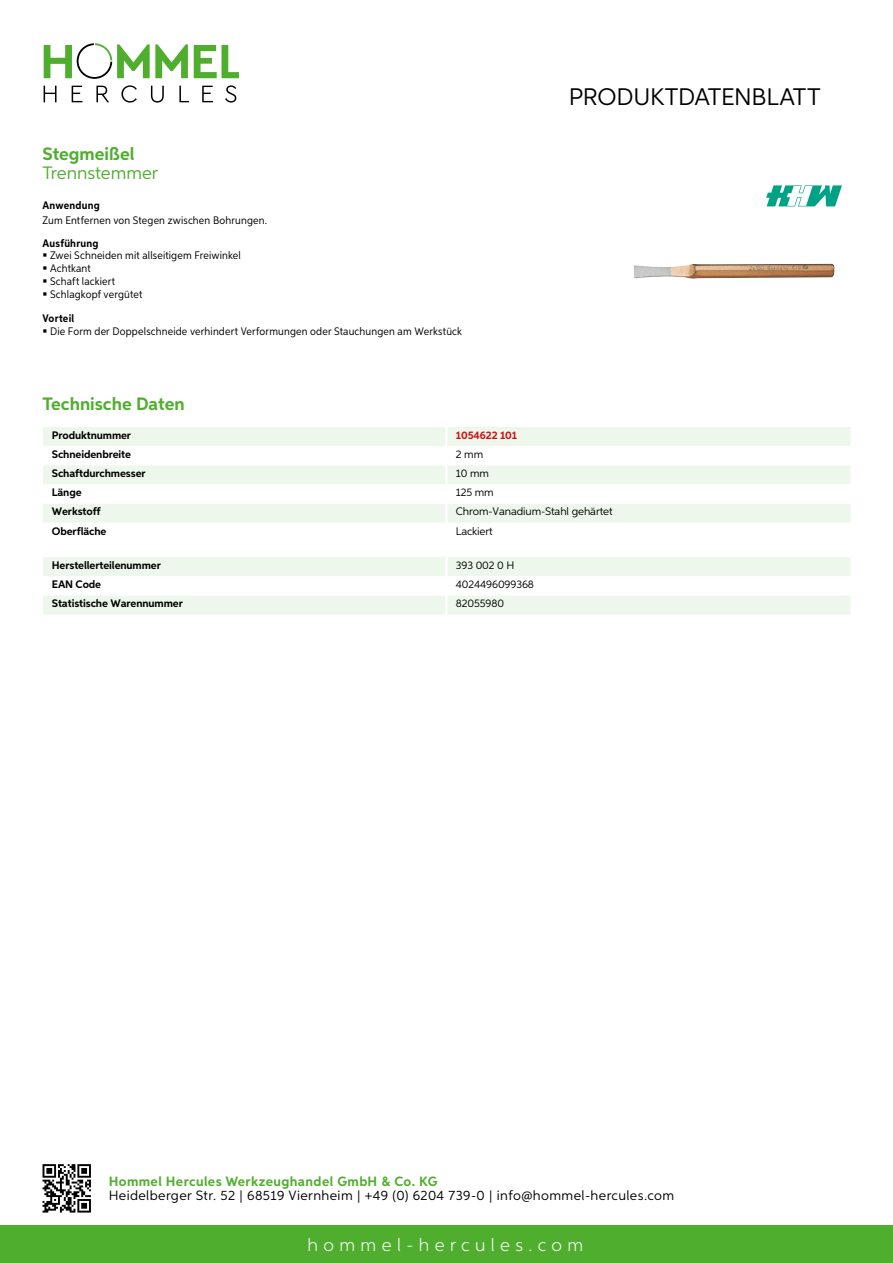
<style>
.page{position:relative;width:893px;height:1263px;background:#fff}
.page>*{position:absolute;margin:0;border:0;box-sizing:border-box;transform-origin:0 0}
.t1{font:24px "Aspira";letter-spacing:-.01em;color:#000}
.t2{font:700 18px "Aspira";color:#50ae2f}
.t3{font:300 18px "Aspira";letter-spacing:.3em;color:#fff}
.t4{font:18px "Aspira";color:#50ae2f}
.t5{font:13.5px "Aspira";letter-spacing:.03em;color:#000}
.t6{font:700 13.5px "Aspira";letter-spacing:.03em;color:#50ae2f}
.t7{font:10.95px/12.8px "Aspira Nar";letter-spacing:.015em;color:#000}
.t8{font:700 10.95px "Aspira";letter-spacing:-.01em;color:#000}
.t9{font:10.95px "Aspira";letter-spacing:-.01em;color:#000}
.t10{font:700 10.95px "Aspira Nar";letter-spacing:.02em;color:#000}
.t11{font:700 10.95px "Aspira";letter-spacing:-.01em;color:#cd1013}
</style>
<div class="page">
<div style="left:0;top:1226px;width:893px;height:37px;background:#50ae2f"></div>
<svg style="left:43px;top:1164px;width:48px;height:48px"></svg>
<svg style="left:194px;top:45px;width:45px;height:33px"></svg>
<svg style="left:44px;top:43px;width:144px;height:36px"></svg>
<svg style="left:44px;top:86px;width:13px;height:16px"></svg>
<svg style="left:72px;top:86px;width:10px;height:16px"></svg>
<svg style="left:96px;top:86px;width:13px;height:16px"></svg>
<svg style="left:121px;top:85px;width:16px;height:18px"></svg>
<svg style="left:151px;top:86px;width:13px;height:17px"></svg>
<svg style="left:179px;top:86px;width:10px;height:16px"></svg>
<svg style="left:202px;top:86px;width:11px;height:16px"></svg>
<svg style="left:225px;top:85px;width:11px;height:18px"></svg>
<div style="left:43px;top:427px;width:807px;height:19px;background:#eef7eb"></div>
<svg style="left:43px;top:465px;width:807px;height:58px;fill:#eef7eb"></svg>
<hr style="left:445px;top:427px;width:3px;height:19px;background:#fff">
<hr style="left:445px;top:465px;width:3px;height:19px;background:#fff">
<hr style="left:445px;top:484px;width:3px;height:19px;background:#fff">
<hr style="left:445px;top:503px;width:3px;height:20px;background:#fff">
<svg style="left:43px;top:557px;width:807px;height:58px"></svg>
<hr style="left:445px;top:595px;width:3px;height:20px;background:#fff">
<img style="left:634px;top:264px;width:201px;height:15px">
<svg style="left:766px;top:185px;width:76px;height:21px"></svg>
<h2 class="t2" style="left:43px;top:142px;width:93px">Stegmeißel</h2>
<h2 class="t4" style="left:43px;top:162px;width:117px">Trennstemmer</h2>
<p class="t10" style="left:43px;top:199px;width:59px">Anwendung</p>
<p class="t7" style="left:43px;top:214px;width:226px">Zum Entfernen von Stegen zwischen Bohrungen.</p>
<p class="t10" style="left:43px;top:236px;width:58px">Ausführung</p>
<p class="t7" style="left:50px;top:249px;width:192px">Zwei Schneiden mit allseitigem Freiwinkel<br>Achtkant<br>Schaft lackiert<br>Schlagkopf vergütet</p>
<p class="t10" style="left:43px;top:311px;width:33px">Vorteil</p>
<p class="t7" style="left:50px;top:324px;width:413px">Die Form der Doppelschneide verhindert Verformungen oder Stauchungen am Werkstück</p>
<h1 class="t1" style="left:569px;top:82px;width:253px">Produktdatenblatt</h1>
<h2 class="t2" style="left:43px;top:393px;width:144px">Technische Daten</h2>
<p class="t8" style="left:52px;top:428px;width:81px">Produktnummer</p>
<p class="t11" style="left:456px;top:428px;width:63px">1054622 101</p>
<p class="t8" style="left:52px;top:448px;width:81px">Schneidenbreite</p>
<p class="t9" style="left:456px;top:448px;width:29px">2 mm</p>
<p class="t8" style="left:52px;top:467px;width:95px">Schaftdurchmesser</p>
<p class="t9" style="left:456px;top:467px;width:35px">10 mm</p>
<p class="t8" style="left:52px;top:486px;width:31px">Länge</p>
<p class="t9" style="left:456px;top:486px;width:39px">125 mm</p>
<p class="t8" style="left:52px;top:505px;width:50px">Werkstoff</p>
<p class="t9" style="left:456px;top:505px;width:158px">Chrom-Vanadium-Stahl gehärtet</p>
<p class="t8" style="left:52px;top:524px;width:56px">Oberfläche</p>
<p class="t9" style="left:456px;top:524px;width:38px">Lackiert</p>
<p class="t8" style="left:52px;top:559px;width:111px">Herstellerteilenummer</p>
<p class="t9" style="left:456px;top:559px;width:60px">393 002 0 H</p>
<p class="t8" style="left:52px;top:578px;width:51px">EAN Code</p>
<p class="t9" style="left:456px;top:578px;width:80px">4024496099368</p>
<p class="t8" style="left:52px;top:597px;width:132px">Statistische Warennummer</p>
<p class="t9" style="left:456px;top:597px;width:50px">82055980</p>
<p class="t6" style="left:109px;top:1172px;width:330px">Hommel Hercules Werkzeughandel GmbH &amp; Co. KG</p>
<p class="t5" style="left:109px;top:1187px;width:567px">Heidelberger Str. 52 | 68519 Viernheim | +49 (0) 6204 739-0 | info@hommel-hercules.com</p>
<h2 class="t3" style="left:307px;top:1234px;width:277px">hommel-hercules.com</h2>
</div>
